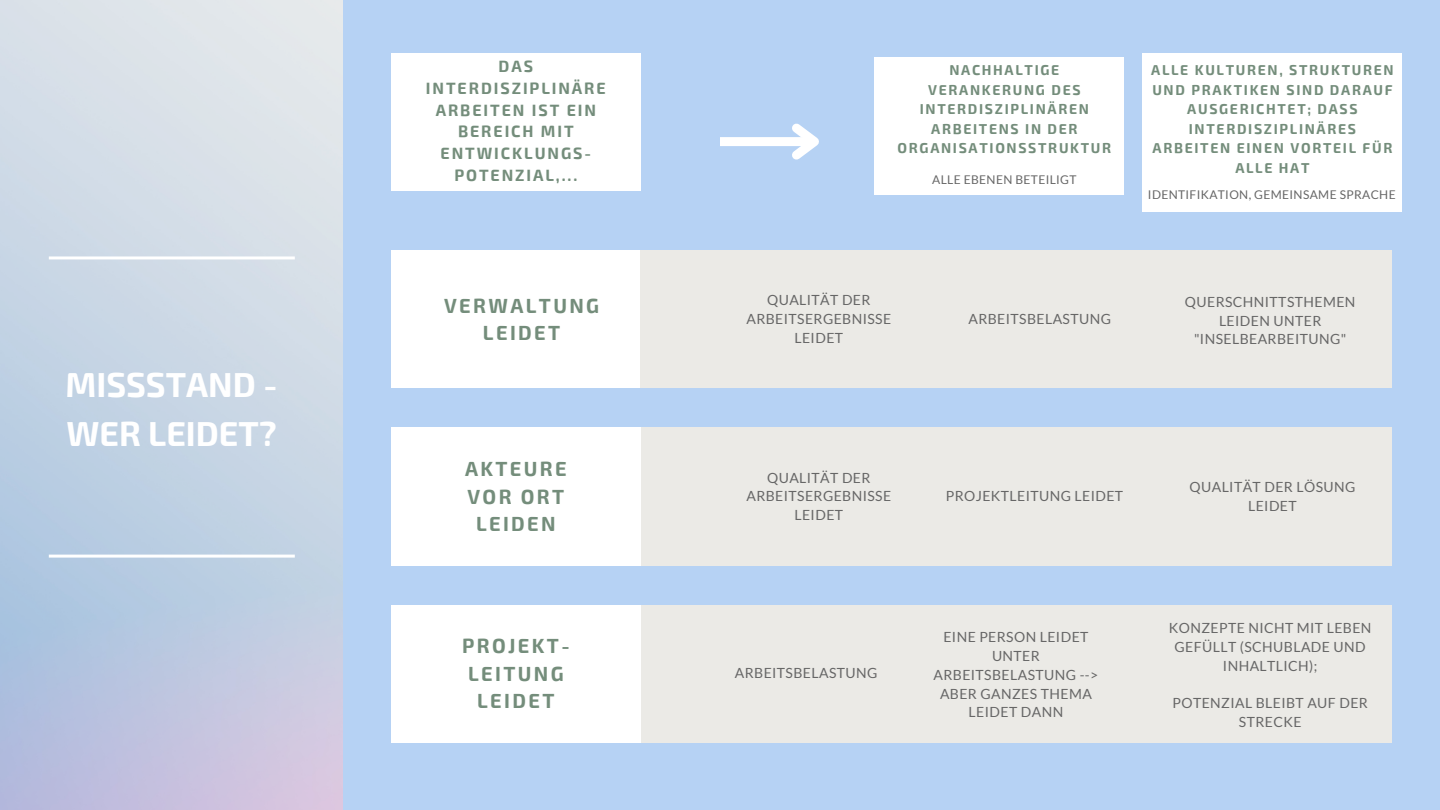
<style>
.page{position:relative;width:1440px;height:810px;background:#b6d2f4}
.page>*{position:absolute;margin:0;border:0;box-sizing:border-box;transform-origin:0 0}
.t1{font:700 34px/48.8px "Exo 2";color:#fff}
.t2{font:700 20px/27.8px "Exo 2";letter-spacing:.12em;color:#748d7b;text-align:center}
.t3{font:700 16px/21.8px "Exo 2";letter-spacing:.12em;color:#748d7b;text-align:center}
.t4{font:14px/18.8px "Lato";letter-spacing:.03em;color:#666;text-align:center}
.t5{font:700 14px/19.5px "Exo 2";letter-spacing:.12em;color:#748d7b;text-align:center}
.t6{font:12px "Lato";letter-spacing:.03em;color:#666}
</style>
<div class="page">
<img style="left:0;top:0;width:343px;height:810px">
<div style="left:391px;top:250px;width:249px;height:138px;background:#fff"></div>
<div style="left:391px;top:53px;width:249px;height:138px;background:#fff"></div>
<div style="left:640px;top:250px;width:752px;height:138px;background:#ebeae6"></div>
<div style="left:640px;top:427px;width:752px;height:138px;background:#ebeae6"></div>
<div style="left:640px;top:605px;width:752px;height:138px;background:#ebeae6"></div>
<div style="left:391px;top:427px;width:249px;height:138px;background:#fff"></div>
<div style="left:391px;top:605px;width:249px;height:138px;background:#fff"></div>
<hr style="left:49px;top:256px;width:246px;height:3px;background:#fff">
<hr style="left:49px;top:555px;width:246px;height:3px;background:#fff">
<div style="left:1143px;top:53px;width:259px;height:158px;background:#fff"></div>
<div style="left:875px;top:57px;width:249px;height:138px;background:#fff"></div>
<div style="left:720px;top:137px;width:94px;height:9px;background:#fff"></div>
<svg style="left:792px;top:123px;width:27px;height:37px"></svg>
<h1 class="t1" style="left:66px;top:359px;width:213px">MISSSTAND -<br>WER LEIDET?</h1>
<p class="t3" style="left:426px;top:55px;width:181px">DAS<br>INTERDISZIPLINÄRE<br>ARBEITEN IST EIN<br>BEREICH MIT<br>ENTWICKLUNGS-<br>POTENZIAL,...</p>
<h2 class="t2" style="left:444px;top:290px;width:157px">VERWALTUNG<br>LEIDET</h2>
<h2 class="t2" style="left:465px;top:454px;width:103px">AKTEURE<br>VOR ORT<br>LEIDEN</h2>
<h2 class="t2" style="left:462px;top:631px;width:109px">PROJEKT-<br>LEITUNG<br>LEIDET</h2>
<p class="t5" style="left:898px;top:60px;width:215px">NACHHALTIGE<br>VERANKERUNG DES<br>INTERDISZIPLINÄREN<br>ARBEITENS IN DER<br>ORGANISATIONSSTRUKTUR</p>
<p class="t6" style="left:932px;top:172px;width:146px">ALLE EBENEN BETEILIGT</p>
<p class="t4" style="left:746px;top:291px;width:146px">QUALITÄT DER<br>ARBEITSERGEBNISSE<br>LEIDET</p>
<p class="t4" style="left:968px;top:309px;width:144px">ARBEITSBELASTUNG</p>
<p class="t5" style="left:1151px;top:60px;width:244px">ALLE KULTUREN, STRUKTUREN<br>UND PRAKTIKEN SIND DARAUF<br>AUSGERICHTET; DASS<br>INTERDISZIPLINÄRES<br>ARBEITEN EINEN VORTEIL FÜR<br>ALLE HAT</p>
<p class="t6" style="left:1148px;top:188px;width:249px">IDENTIFIKATION, GEMEINSAME SPRACHE</p>
<p class="t4" style="left:1185px;top:292px;width:172px">QUERSCHNITTSTHEMEN<br>LEIDEN UNTER "INSELBEARBEITUNG"</p>
<p class="t4" style="left:746px;top:468px;width:146px">QUALITÄT DER<br>ARBEITSERGEBNISSE<br>LEIDET</p>
<p class="t4" style="left:946px;top:486px;width:179px">PROJEKTLEITUNG LEIDET</p>
<p class="t4" style="left:735px;top:664px;width:144px">ARBEITSBELASTUNG</p>
<p class="t4" style="left:934px;top:628px;width:166px">EINE PERSON LEIDET<br>UNTER<br>ARBEITSBELASTUNG --&gt;<br>ABER GANZES THEMA<br>LEIDET DANN</p>
<p class="t4" style="left:1190px;top:477px;width:167px">QUALITÄT DER LÖSUNG<br>LEIDET</p>
<p class="t4" style="left:1169px;top:618px;width:204px">KONZEPTE NICHT MIT LEBEN<br>GEFÜLLT (SCHUBLADE UND<br>INHALTLICH);</p>
<p class="t4" style="left:1172px;top:693px;width:197px">POTENZIAL BLEIBT AUF DER<br>STRECKE</p>
</div>
